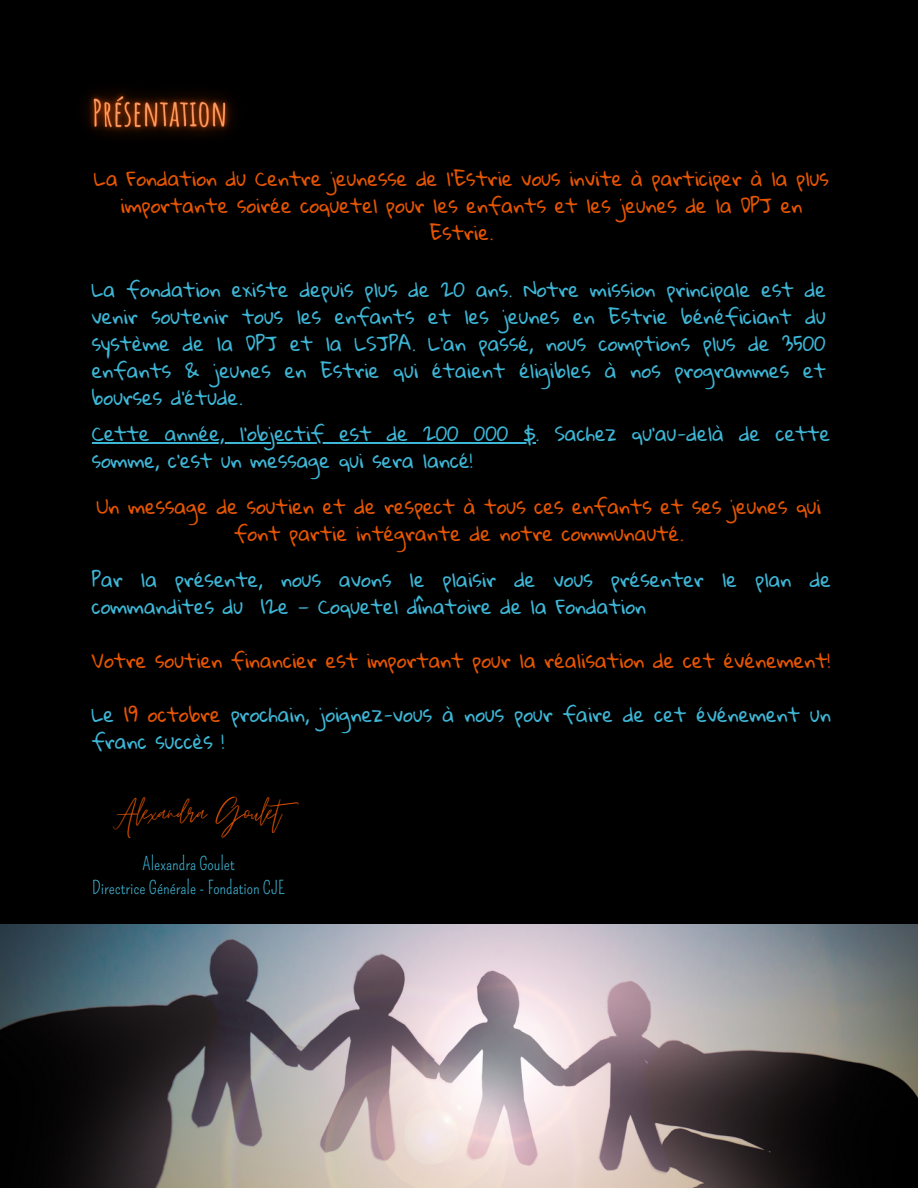
<style>
.page{position:relative;width:918px;height:1188px;background:#000}
.page>*{position:absolute;margin:0;border:0;box-sizing:border-box;transform-origin:0 0}
.t1{font:48px "Emitha Script";color:#e75500}
.t2{font:19.5px/27px "Gloria Hallelujah";color:#3eb7d7}
.t3{font:19.5px/27px "Gloria Hallelujah";color:#e75500;text-align:center}
.t4{font:18px "Pompiere";color:#3eb7d7}
.s1{color:#e75500}
</style>
<div class="page">
<img style="left:0;top:924px;width:918px;height:264px">
<img style="left:86px;top:91px;width:148px;height:44px">
<hr style="left:92px;top:442px;width:443px;height:1px;background:#3eb7d7">
<p class="t3" style="left:94px;top:166px;width:736px">La Fondation du Centre jeunesse de l’Estrie vous invite à participer à la plus importante soirée coquetel pour les enfants et les jeunes de la DPJ en<br>Estrie.</p>
<p class="t2" style="left:92px;top:277px;width:736px;text-align:justify">La fondation existe depuis plus de 20 ans. Notre mission principale est de venir soutenir tous les enfants et les jeunes en Estrie bénéficiant du système de la DPJ et la LSJPA. L’an passé, nous comptions plus de 3500 enfants &amp; jeunes en Estrie qui étaient éligibles à nos programmes et bourses d’étude.</p>
<p class="t2" style="left:92px;top:421px;width:740px">Cette année, l’objectif est de 200 000 $. Sachez qu’au-delà de cette somme, c’est un message qui sera lancé!</p>
<p class="t3" style="left:97px;top:494px;width:726px">Un message de soutien et de respect à tous ces enfants et ses jeunes qui font partie intégrante de notre communauté.</p>
<p class="t2" style="left:92px;top:567px;width:741px">Par la présente, nous avons le plaisir de vous présenter le plan de commandites du 12e — Coquetel dînatoire de la Fondation</p>
<p class="t3" style="left:92px;top:648px;width:740px">Votre soutien financier est important pour la réalisation de cet événement!</p>
<p class="t2" style="left:92px;top:702px;width:741px">Le <span class="s1">19 octobre</span> prochain, joignez-vous à nous pour faire de cet événement un franc succès !</p>
<p class="t1" style="left:113px;top:787px;width:195px">Alexandra Goulet</p>
<p class="t4" style="left:143px;top:853px;width:94px">Alexandra Goulet</p>
<p class="t4" style="left:92px;top:878px;width:194px">Directrice Générale - Fondation CJE</p>
</div>
